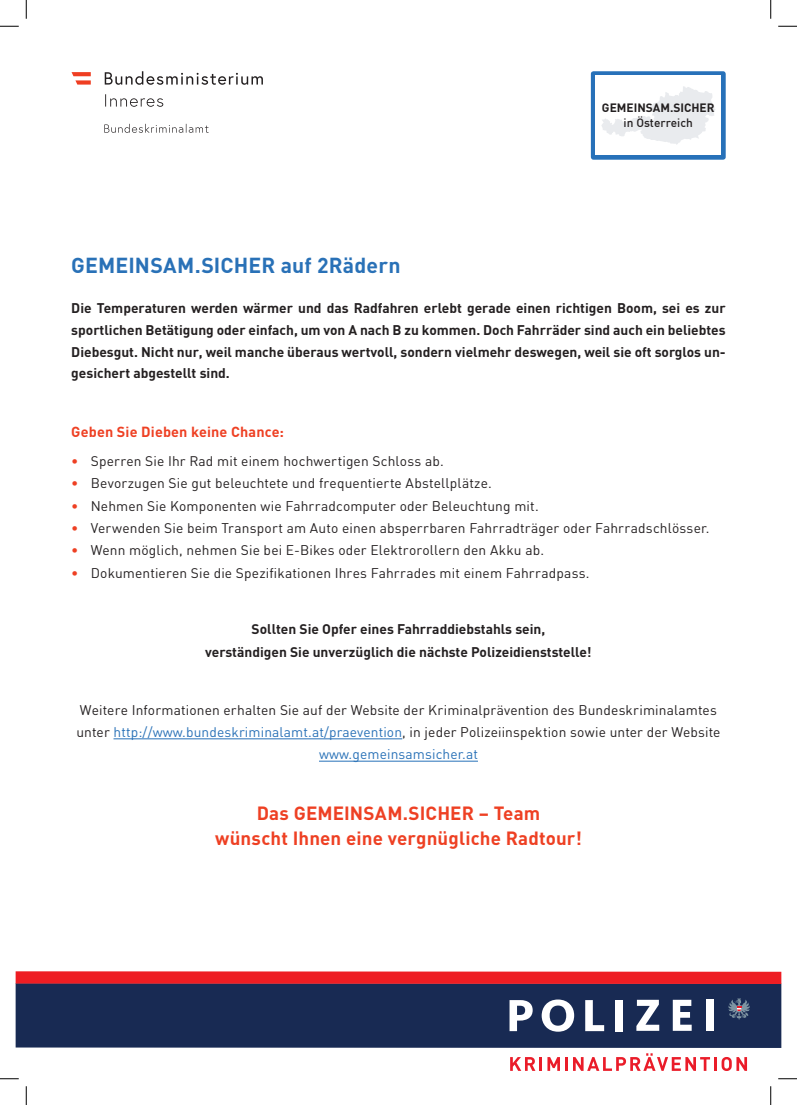
<style>
.page{position:relative;width:797px;height:1105px;background:#fff}
.page>*{position:absolute;margin:0;border:0;box-sizing:border-box;transform-origin:0 0}
.t1{font:700 21.25px "DIN";letter-spacing:.005em;color:#2971b7}
.t2{font:700 18.75px/25.2px "DIN";letter-spacing:.01em;color:#ee4023;text-align:center}
.t3{font:700 14.38px "DIN";letter-spacing:.01em;color:#ee4023}
.t4{font:13.75px/22.4px "DIN";letter-spacing:.01em;color:#242021;text-align:center}
.t5{font:700 13.75px/21.6px "DIN";color:#242021;text-align:justify}
.t6{font:700 11.88px "DIN";color:#231f20}
.t7{font:500 11.88px "DIN";color:#231f20}
.s1{color:#ee4023}
.s2{color:#2971b7}
</style>
<div class="page">
<hr style="left:113px;top:738px;width:289px;height:1px;background:#2771b9">
<hr style="left:319px;top:761px;width:159px;height:1px;background:#2771b9">
<svg style="left:104px;top:124px;width:105px;height:9px"></svg>
<svg style="left:105px;top:94px;width:58px;height:13px"></svg>
<svg style="left:105px;top:71px;width:158px;height:14px"></svg>
<svg style="left:72px;top:72px;width:19px;height:13px"></svg>
<div style="left:591px;top:71px;width:134px;height:89px;background:#2771b9;border-radius:3px"></div>
<div style="left:595px;top:76px;width:126px;height:79px;background:#fff"></div>
<svg style="left:601px;top:86px;width:114px;height:59px"></svg>
<div style="left:16px;top:984px;width:765px;height:64px;background:#182a53"></div>
<svg style="left:16px;top:971px;width:765px;height:13px;background:#ec272d"></svg>
<svg style="left:509px;top:1000px;width:23px;height:31px"></svg>
<svg style="left:541px;top:999px;width:33px;height:33px"></svg>
<svg style="left:585px;top:1000px;width:19px;height:31px"></svg>
<div style="left:615px;top:1000px;width:7px;height:31px;background:#fff"></div>
<svg style="left:636px;top:1000px;width:23px;height:31px"></svg>
<svg style="left:672px;top:1000px;width:19px;height:31px"></svg>
<div style="left:706px;top:1000px;width:8px;height:31px;background:#fff"></div>
<svg style="left:728px;top:998px;width:21px;height:22px"></svg>
<svg style="left:510px;top:1057px;width:25px;height:14px"></svg>
<hr style="left:539px;top:1057px;width:3px;height:14px;background:#ea1c29">
<svg style="left:547px;top:1057px;width:13px;height:14px"></svg>
<hr style="left:565px;top:1057px;width:3px;height:14px;background:#ea1c29">
<svg style="left:573px;top:1053px;width:137px;height:18px"></svg>
<hr style="left:714px;top:1057px;width:3px;height:14px;background:#ea1c29">
<svg style="left:721px;top:1057px;width:26px;height:14px"></svg>
<svg style="left:0;top:25px;width:19px;height:2px"></svg>
<svg style="left:778px;top:25px;width:19px;height:2px"></svg>
<svg style="left:0;top:1078px;width:19px;height:1px"></svg>
<svg style="left:778px;top:1078px;width:19px;height:1px"></svg>
<svg style="left:25px;top:0;width:2px;height:19px"></svg>
<svg style="left:25px;top:1086px;width:2px;height:19px"></svg>
<svg style="left:770px;top:0;width:1px;height:19px"></svg>
<svg style="left:770px;top:1086px;width:1px;height:19px"></svg>
<p class="t6" style="left:602px;top:100px;width:114px">GEMEINSAM.SICHER</p>
<p class="t7" style="left:623px;top:115px;width:71px">in Österreich</p>
<h1 class="t1" style="left:71px;top:251px;width:331px">GEMEINSAM.SICHER auf 2Rädern</h1>
<p class="t5" style="left:71px;top:297px;width:656px">Die Temperaturen werden wärmer und das Radfahren erlebt gerade einen richtigen Boom, sei es zur sportlichen Betätigung oder einfach, um von A nach B zu kommen. Doch Fahrräder sind auch ein beliebtes Diebesgut. Nicht nur, weil manche überaus wertvoll, sondern vielmehr deswegen, weil sie oft sorglos un&shy;gesichert abgestellt sind.</p>
<p class="t3" style="left:71px;top:422px;width:214px">Geben Sie Dieben keine Chance:</p>
<p class="t4" style="left:71px;top:450px;width:374px"><span class="s1">•</span> Sperren Sie Ihr Rad mit einem hochwertigen Schloss ab.</p>
<p class="t4" style="left:71px;top:472px;width:422px"><span class="s1">•</span> Bevorzugen Sie gut beleuchtete und frequentierte Abstellplätze.</p>
<p class="t4" style="left:71px;top:494px;width:469px"><span class="s1">•</span> Nehmen Sie Komponenten wie Fahrradcomputer oder Beleuchtung mit.</p>
<p class="t4" style="left:71px;top:517px;width:640px"><span class="s1">•</span> Verwenden Sie beim Transport am Auto einen absperrbaren Fahrradträger oder Fahrradschlösser.</p>
<p class="t4" style="left:71px;top:539px;width:474px"><span class="s1">•</span> Wenn möglich, nehmen Sie bei E-Bikes oder Elektrorollern den Akku ab.</p>
<p class="t4" style="left:71px;top:561px;width:519px"><span class="s1">•</span> Dokumentieren Sie die Spezifikationen Ihres Fahrrades mit einem Fahrradpass.</p>
<p class="t5" style="left:205px;top:618px;width:388px;line-height:22.4px;text-align:center">Sollten Sie Opfer eines Fahrraddiebstahls sein,<br>verständigen Sie unverzüglich die nächste Polizeidienststelle!</p>
<p class="t4" style="left:76px;top:698px;width:645px">Weitere Informationen erhalten Sie auf der Website der Kriminalprävention des Bundeskriminalamtes unter <span class="s2">http://www.bundeskriminalamt.at/praevention</span>, in jeder Polizeiinspektion sowie unter der Website <span class="s2">www.gemeinsamsicher.at</span></p>
<h2 class="t2" style="left:215px;top:800px;width:368px">Das GEMEINSAM.SICHER – Team<br>wünscht Ihnen eine vergnügliche Radtour!</h2>
</div>
